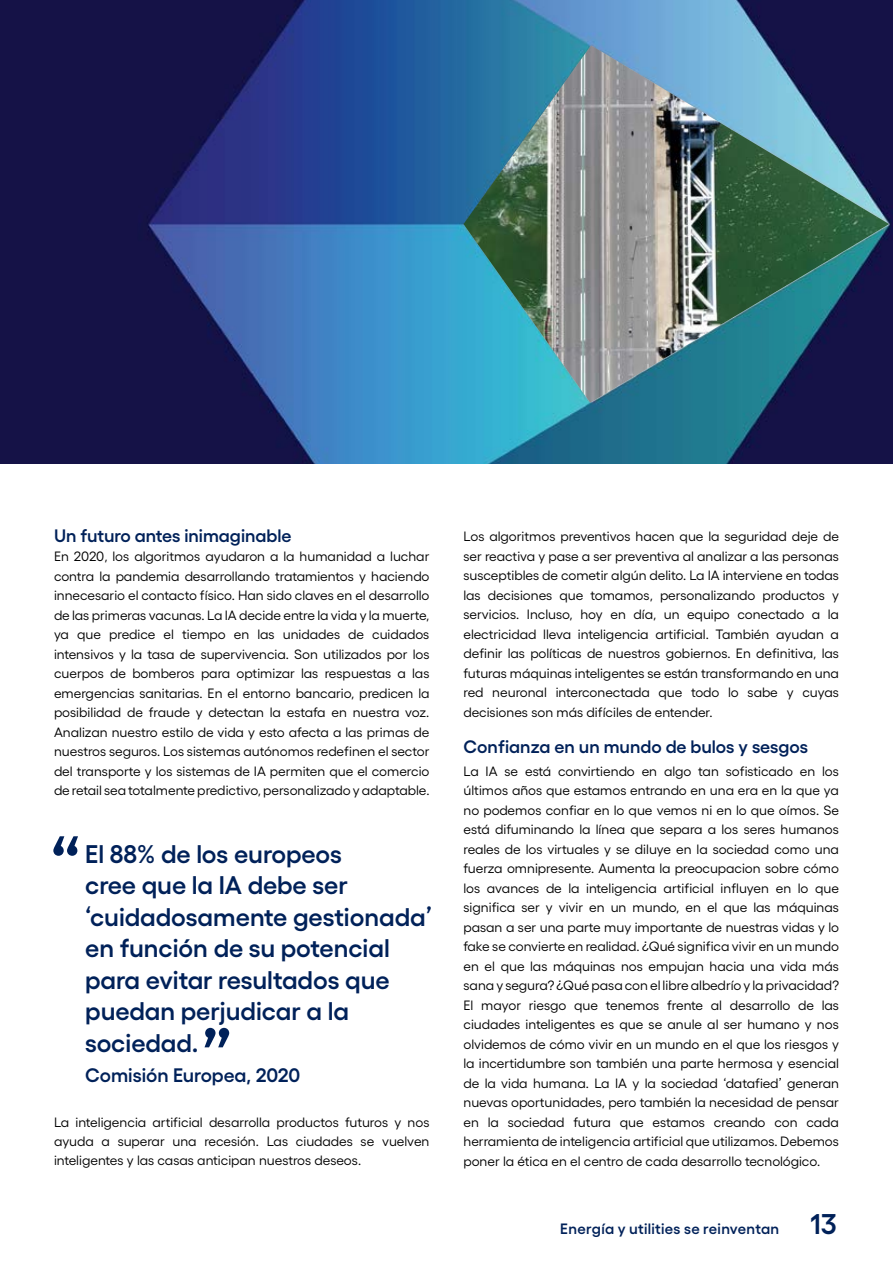
<style>
.page{position:relative;width:893px;height:1263px;background:#fff}
.page>*{position:absolute;margin:0;border:0;box-sizing:border-box;transform-origin:0 0}
.t1{font:600 72px "Gellix";color:#002159}
.t2{font:600 25.5px/31.5px "Gellix";color:#002159}
.t3{font:600 19.5px "Gellix";color:#002159}
.t4{font:600 18px "Gellix";color:#002159}
.t5{font:600 15px "Gellix";letter-spacing:.02em;color:#002159}
.t6{font:13.5px/19.5px "Gellix";color:#000;text-align:justify}
.s1{font-size:28.5px}
</style>
<div class="page">
<img style="left:0;top:0;width:893px;height:464px">
<img style="left:463px;top:45px;width:426px;height:358px">
<h3 class="t4" style="left:54px;top:521px;width:239px">Un futuro antes inimaginable</h3>
<p class="t6" style="left:54px;top:545px;width:377px">En 2020, los algoritmos ayudaron a la humanidad a luchar contra la pandemia desarrollando tratamientos y haciendo innecesario el contacto físico. Han sido claves en el desarrollo de las primeras vacunas. La IA decide entre la vida y la muerte, ya que predice el tiempo en las unidades de cuidados intensivos y la tasa de supervivencia. Son utilizados por los cuerpos de bomberos para optimizar las respuestas a las emergencias sanitarias. En el entorno bancario, predicen la posibilidad de fraude y detectan la estafa en nuestra voz.<br>Analizan nuestro estilo de vida y esto afecta a las primas de nuestros seguros. Los sistemas autónomos redefinen el sector del transporte y los sistemas de IA permiten que el comercio de retail sea totalmente predictivo, personalizado y adaptable.</p>
<h1 class="t1" style="left:50px;top:810px;width:33px">“</h1>
<h2 class="t2" style="left:85px;top:835px;width:348px">El 88% de los europeos<br>cree que la IA debe ser ‘cuidadosamente gestionada’ en función de su potencial para evitar resultados que puedan perjudicar a la sociedad.</h2>
<h1 class="t1" style="left:233px;top:1074px;width:33px;rotate:-180deg">“</h1>
<h3 class="t3" style="left:85px;top:1060px;width:217px">Comisión Europea, 2020</h3>
<p class="t6" style="left:54px;top:1111px;width:377px">La inteligencia artificial desarrolla productos futuros y nos ayuda a superar una recesión. Las ciudades se vuelven inteligentes y las casas anticipan nuestros deseos.</p>
<p class="t6" style="left:463px;top:526px;width:377px">Los algoritmos preventivos hacen que la seguridad deje de ser reactiva y pase a ser preventiva al analizar a las personas susceptibles de cometir algún delito. La IA interviene en todas las decisiones que tomamos, personalizando productos y servicios. Incluso, hoy en día, un equipo conectado a la electricidad lleva inteligencia artificial. También ayudan a definir las políticas de nuestros gobiernos. En definitiva, las futuras máquinas inteligentes se están transformando en una red neuronal interconectada que todo lo sabe y cuyas decisiones son más difíciles de entender.</p>
<h3 class="t4" style="left:463px;top:732px;width:346px">Confianza en un mundo de bulos y sesgos</h3>
<p class="t6" style="left:463px;top:760px;width:377px">La IA se está convirtiendo en algo tan sofisticado en los últimos años que estamos entrando en una era en la que ya no podemos confiar en lo que vemos ni en lo que oímos. Se está difuminando la línea que separa a los seres humanos reales de los virtuales y se diluye en la sociedad como una fuerza omnipresente. Aumenta la preocupacion sobre cómo los avances de la inteligencia artificial influyen en lo que significa ser y vivir en un mundo, en el que las máquinas pasan a ser una parte muy importante de nuestras vidas y lo fake se convierte en realidad. ¿Qué significa vivir en un mundo en el que las máquinas nos empujan hacia una vida más sana y segura? ¿Qué pasa con el libre albedrío y la privacidad?<br>El mayor riesgo que tenemos frente al desarrollo de las ciudades inteligentes es que se anule al ser humano y nos olvidemos de cómo vivir en un mundo en el que los riesgos y la incertidumbre son también una parte hermosa y esencial de la vida humana. La IA y la sociedad ‘datafied’ generan nuevas oportunidades, pero también la necesidad de pensar en la sociedad futura que estamos creando con cada herramienta de inteligencia artificial que utilizamos. Debemos poner la ética en el centro de cada desarrollo tecnológico.</p>
<p class="t5" style="left:560px;top:1216px;width:278px">Energía y utilities se reinventan <span class="s1">13</span></p>
</div>
